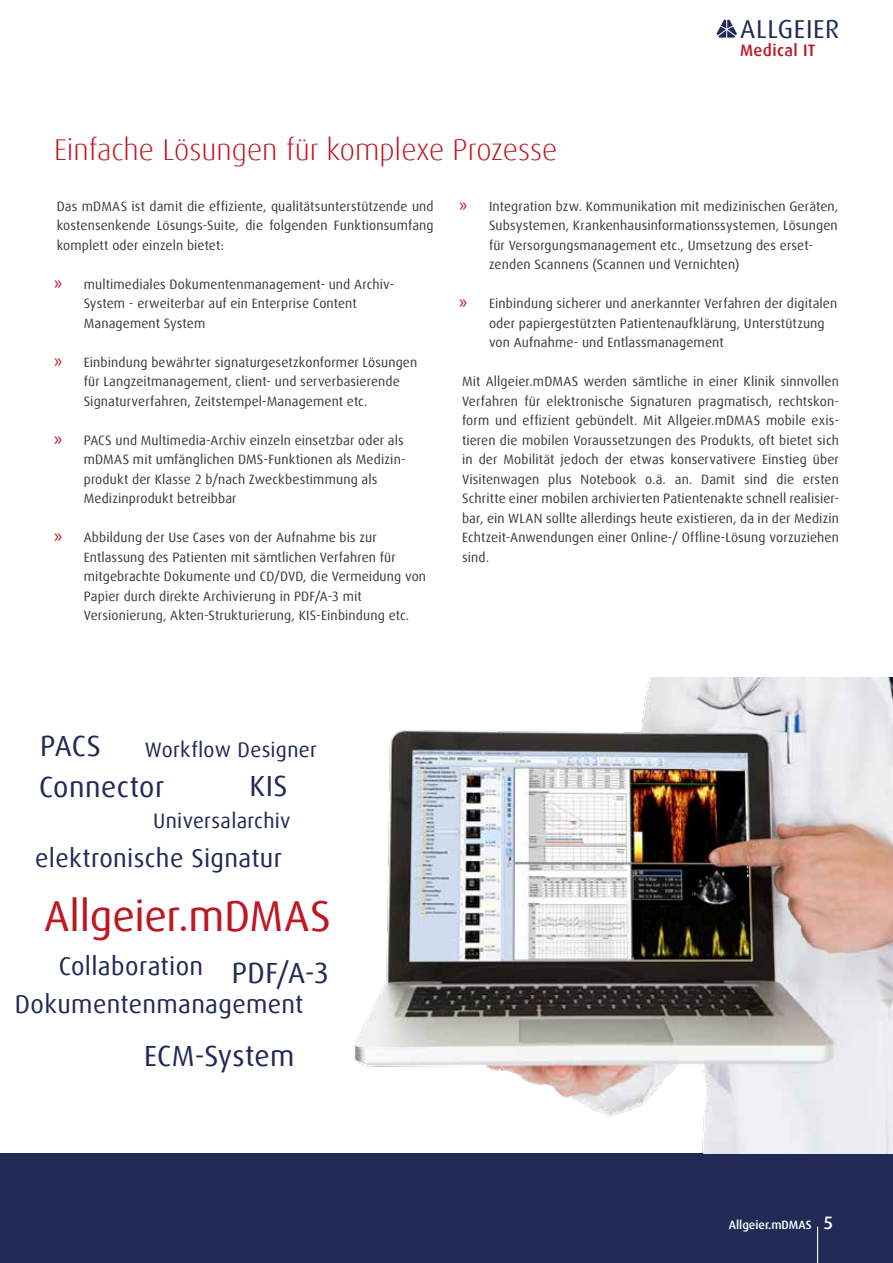
<style>
.page{position:relative;width:893px;height:1263px;background:#fff}
.page>*{position:absolute;margin:0;border:0;box-sizing:border-box;transform-origin:0 0}
.t1{font:43.05px "Dax Offc";letter-spacing:-.005em;color:#be1622}
.t2{font:300 30px "Dax Offc";color:#be1622}
.t3{font:29.1px "Dax Offc";letter-spacing:.015em;color:#212b55}
.t4{font:25.95px "Dax Offc";letter-spacing:.025em;color:#212b55}
.t5{font:25.65px/38.2px "Dax Offc";letter-spacing:.015em;color:#212b55}
.t6{font:21px "Dax Offc";letter-spacing:.015em;color:#212b55}
.t7{font:500 16.5px "Dax Offc";letter-spacing:.025em;color:#be1622}
.t8{font:13.5px/19.5px "Dax Offc";letter-spacing:.01em;color:#3c3c3b}
.t9{font:500 12px "Dax Offc";color:#fff}
.s1{font-family:"Myriad Pro";font-size:19.5px;color:#be1622}
.s2{font-size:29.1px}
.s3{font-size:18px}
</style>
<div class="page">
<div style="left:0;top:1154px;width:893px;height:109px;background:#212b55"></div>
<hr style="left:817px;top:1227px;width:1px;height:36px;background:#fff">
<svg style="left:716px;top:20px;width:21px;height:18px"></svg>
<img style="left:343px;top:677px;width:550px;height:477px">
<h3 class="t4" style="left:740px;top:12px;width:101px">ALLGEIER</h3>
<p class="t7" style="left:740px;top:39px;width:77px">Medical IT</p>
<h2 class="t2" style="left:54px;top:130px;width:505px">Einfache Lösungen für komplexe Prozesse</h2>
<p class="t8" style="left:57px;top:197px;width:378px;text-align:justify">Das mDMAS ist damit die effiziente, qualitätsunterstützende und kostensenkende Lösungs-Suite, die folgenden Funktionsumfang komplett oder einzeln bietet:</p>
<p class="t8" style="left:84px;top:275px;width:312px;text-indent:-30px"><span class="s1">»</span> multimediales Dokumentenmanagement- und Archiv-<br>System - erweiterbar auf ein Enterprise Content<br>Management System</p>
<p class="t8" style="left:84px;top:353px;width:335px;text-indent:-30px"><span class="s1">»</span> Einbindung bewährter signaturgesetzkonformer Lösungen für Langzeitmanagement, client- und serverbasierende<br>Signaturverfahren, Zeitstempel-Management etc.</p>
<p class="t8" style="left:84px;top:431px;width:322px;text-indent:-30px"><span class="s1">»</span> PACS und Multimedia-Archiv einzeln einsetzbar oder als mDMAS mit umfänglichen DMS-Funktionen als Medizin&shy;produkt der Klasse 2 b/nach Zweckbestimmung als Medizinprodukt betreibbar</p>
<p class="t8" style="left:84px;top:528px;width:344px;text-indent:-30px"><span class="s1">»</span> Abbildung der Use Cases von der Aufnahme bis zur Entlassung des Patienten mit sämtlichen Verfahren für mitgebrachte Dokumente und CD/DVD, die Vermeidung von Papier durch direkte Archivierung in PDF/A-3 mit Versionierung, Akten-Strukturierung, KIS-Einbindung etc.</p>
<p class="t8" style="left:489px;top:197px;width:351px;text-indent:-30px"><span class="s1">»</span> Integration bzw. Kommunikation mit medizinischen Geräten, Subsystemen, Krankenhausinformationssystemen, Lösungen für Versorgungsmanagement etc., Umsetzung des erset&shy;zenden Scannens (Scannen und Vernichten)</p>
<p class="t8" style="left:489px;top:294px;width:350px;text-indent:-30px"><span class="s1">»</span> Einbindung sicherer und anerkannter Verfahren der digitalen oder papiergestützten Patientenaufklärung, Unterstützung von Aufnahme- und Entlassmanagement</p>
<p class="t8" style="left:462px;top:372px;width:378px;text-align:justify">Mit Allgeier.mDMAS werden sämtliche in einer Klinik sinnvollen Verfahren für elektronische Signaturen pragmatisch, rechtskon&shy;form und effizient gebündelt. Mit Allgeier.mDMAS mobile exis&shy;tieren die mobilen Voraussetzungen des Produkts, oft bietet sich in der Mobilität jedoch der etwas konservativere Einstieg über Visitenwagen plus Notebook o.ä. an. Damit sind die ersten Schritte einer mobilen archivierten Patientenakte schnell realisier&shy;bar, ein WLAN sollte allerdings heute existieren, da in der Medizin Echtzeit-Anwendungen einer Online-/ Offline-Lösung vorzuziehen sind.</p>
<h3 class="t3" style="left:40px;top:728px;width:62px">PACS</h3>
<h3 class="t6" style="left:145px;top:737px;width:174px">Workflow Designer</h3>
<h3 class="t3" style="left:39px;top:769px;width:127px">Connector</h3>
<h3 class="t6" style="left:153px;top:807px;width:139px">Universalarchiv</h3>
<h3 class="t5" style="left:35px;top:839px;width:248px">elektronische Signatur</h3>
<h1 class="t1" style="left:44px;top:889px;width:289px">Allgeier.mDMAS</h1>
<h3 class="t5" style="left:15px;top:947px;width:316px;text-indent:44px">Collaboration <span class="s2">PDF/A-3<br></span>Dokumentenmanagement</h3>
<h3 class="t3" style="left:144px;top:1038px;width:152px">ECM-System</h3>
<h3 class="t3" style="left:249px;top:767px;width:40px">KIS</h3>
<p class="t9" style="left:729px;top:1217px;width:106px">Allgeier.mDMAS <span class="s3">5</span></p>
</div>
